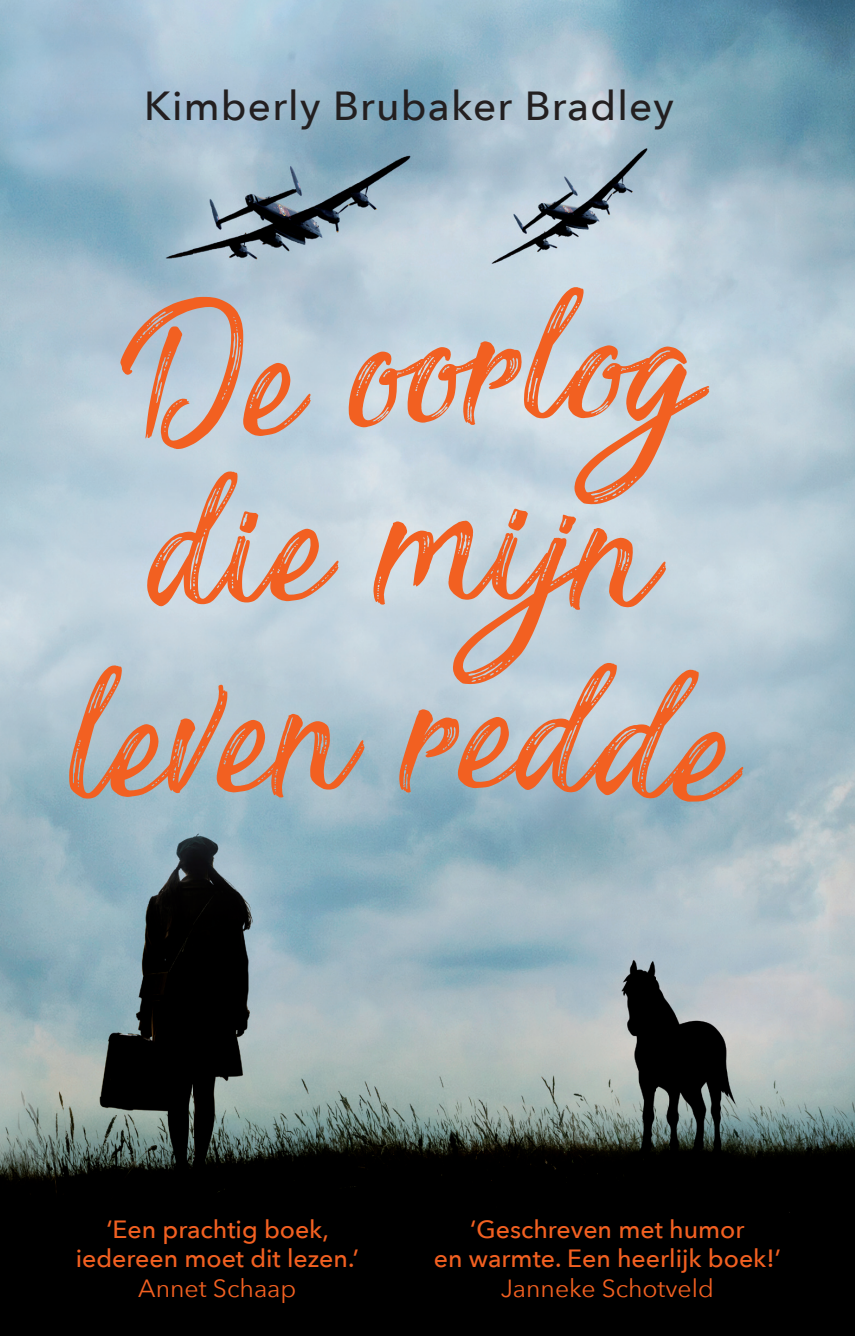
<style>
.page{position:relative;width:855px;height:1336px;background:#fff}
.page>*{position:absolute;margin:0;border:0;box-sizing:border-box;transform-origin:0 0}
.t1{font:247.05px "Sensations and Qualities";color:#f26021}
.t2{font:500 40.5px "Avenir Next";letter-spacing:.03em;color:#231f20}
.t3{font:500 24.97px/29.9px "Avenir Next";color:#f26021;text-align:center}
.t4{font:24.97px "Avenir Next";color:#f26021}
.t5{font:24.75px "Avenir Next";color:#f26021}
</style>
<div class="page">
<img style="left:0;top:0;width:854px;height:1336px">
<svg style="left:64px;top:286px;width:682px;height:520px;background:#bbceda"></svg>
<h2 class="t2" style="left:144px;top:81px;width:531px">Kimberly Brubaker Bradley</h2>
<h1 class="t1" style="left:388px;top:419px;width:116px">m</h1>
<h1 class="t1" style="left:414px;top:609px;width:58px">r</h1>
<p class="t3" style="left:76px;top:1214px;width:284px">‘Een prachtig boek, iedereen moet dit lezen.’</p>
<p class="t4" style="left:138px;top:1273px;width:160px">Annet Schaap</p>
<p class="t3" style="left:433px;top:1214px;width:348px">‘Geschreven met humor<br>en warmte. Een heerlijk boek!’</p>
<p class="t5" style="left:500px;top:1274px;width:214px">Janneke Schotveld</p>
</div>
